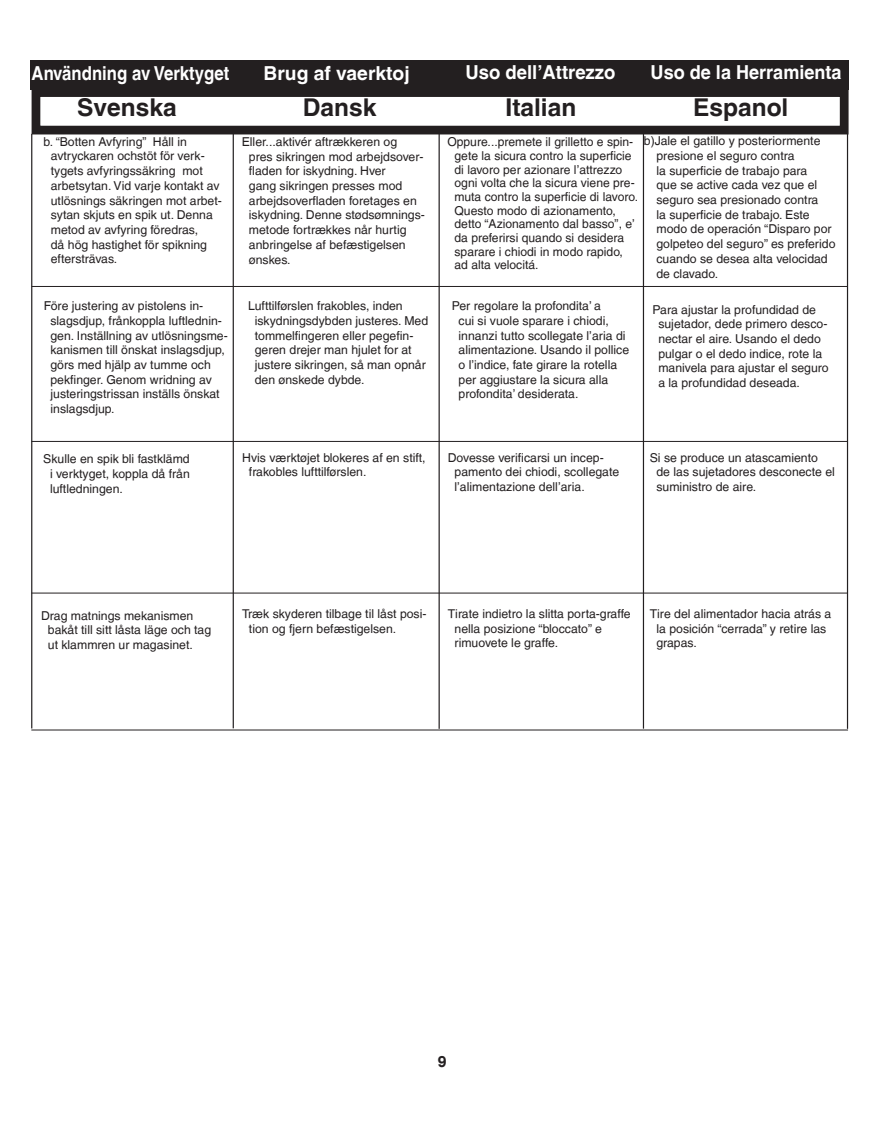
<style>
.page{position:relative;width:882px;height:1134px;background:#fff}
.page>*{position:absolute;margin:0;border:0;box-sizing:border-box;transform-origin:0 0}
.t1{font:700 24.5px "Helvetica LT";color:#231f20}
.t2{font:700 19.25px "Helvetica LT";color:#fff;scale:.87 1}
.t3{font:700 19.25px "Helvetica LT";color:#fff;scale:.94 1}
.t4{font:700 19.25px "Helvetica LT";color:#fff;scale:.96 1}
.t5{font:700 19.25px "Helvetica LT";color:#fff}
.t6{font:700 15.75px "Helvetica LT";color:#231f20}
._1__helv_7_8_4{font:12.25px/14.7px "Helvetica LT";color:#231f20}
.RedText{font:12.25px/14.7px "Helvetica LT";color:#231f20}
</style>
<div class="page">
<div style="left:30px;top:61px;width:819px;height:29px;background:#231f20"></div>
<div style="left:32px;top:88px;width:817px;height:46px;border:9px solid #231f20"></div>
<hr style="left:643px;top:134px;width:1px;height:595px;background:#231f20">
<hr style="left:31px;top:730px;width:817px;height:1px;background:#231f20">
<hr style="left:32px;top:286px;width:816px;height:1px;background:#231f20">
<hr style="left:32px;top:593px;width:816px;height:1px;background:#231f20">
<hr style="left:847px;top:134px;width:1px;height:595px;background:#231f20">
<hr style="left:439px;top:134px;width:1px;height:595px;background:#231f20">
<hr style="left:31px;top:134px;width:1px;height:595px;background:#231f20">
<hr style="left:233px;top:134px;width:1px;height:594px;background:#231f20">
<hr style="left:32px;top:441px;width:816px;height:1px;background:#231f20">
<p class="t2" style="left:32px;top:61px;width:229px">Användning av Verktyget</p>
<p class="t5" style="left:264px;top:62px;width:148px">Brug af vaerktoj</p>
<p class="t4" style="left:465px;top:61px;width:158px">Uso dell’Attrezzo</p>
<p class="t3" style="left:651px;top:61px;width:205px">Uso de la Herramienta</p>
<p class="t1" style="left:77px;top:92px;width:101px">Svenska</p>
<p class="t1" style="left:506px;top:92px;width:72px">Italian</p>
<p class="t1" style="left:693px;top:92px;width:97px">Espanol</p>
<p class="t1" style="left:303px;top:93px;width:75px">Dansk</p>
<p class="_1__helv_7_8_4" style="left:657px;top:134px;width:181px;text-indent:-13px">b)Jale el gatillo y posteriormente presione el seguro contra<br>la superficie de trabajo para<br>que se active cada vez que el seguro sea presionado contra<br>la superficie de trabajo. Este modo de operación “Disparo por golpeteo del seguro” es preferido cuando se desea alta velocidad de clavado.</p>
<p class="_1__helv_7_8_4" style="left:51px;top:134px;width:173px;text-indent:-13px">● b. “Botten Avfyring” Håll in avtryckaren ochstöt för verk&shy;tygets avfyringssäkring mot arbetsytan. Vid varje kontakt av utlösnings säkringen mot arbet&shy;sytan skjuts en spik ut. Denna metod av avfyring föredras,<br>då hög hastighet för spikning eftersträvas.</p>
<p class="_1__helv_7_8_4" style="left:249px;top:134px;width:178px;text-indent:-13px">● Eller...aktivér aftrækkeren og<br>pres sikringen mod arbejdsover&shy;fladen for iskydning. Hver<br>gang sikringen presses mod arbejdsoverfladen foretages en iskydning. Denne stødsømnings&shy;metode fortrækkes når hurtig anbringelse af befæstigelsen ønskes.</p>
<p class="_1__helv_7_8_4" style="left:455px;top:135px;width:185px;line-height:13.7px;text-indent:-13px">● Oppure...premete il grilletto e spin&shy;gete la sicura contro la superficie di lavoro per azionare l’attrezzo ogni volta che la sicura viene pre&shy;muta contro la superficie di lavoro.<br>Questo modo di azionamento, detto “Azionamento dal basso”, e’ da preferirsi quando si desidera sparare i chiodi in modo rapido, ad alta velocitá.</p>
<p class="RedText" style="left:50px;top:299px;width:179px;text-indent:-13px">● Före justering av pistolens in&shy;slagsdjup, frånkoppla luftlednin&shy;gen. Inställning av utlösningsme&shy;kanismen till önskat inslagsdjup, görs med hjälp av tumme och pekfinger. Genom wridning av justeringstrissan inställs önskat inslagsdjup.</p>
<p class="RedText" style="left:459px;top:299px;width:172px;text-indent:-13px">● Per regolare la profondita’ a<br>cui si vuole sparare i chiodi, innanzi tutto scollegate l’aria di alimentazione. Usando il pollice o l’indice, fate girare la rotella per aggiustare la sicura alla profondita’ desiderata.</p>
<p class="RedText" style="left:255px;top:299px;width:175px;text-indent:-13px">● Lufttilførslen frakobles, inden iskydningsdybden justeres. Med tommelfingeren eller pegefin&shy;geren drejer man hjulet for at justere sikringen, så man opnår den ønskede dybde.</p>
<p class="RedText" style="left:658px;top:302px;width:172px;text-indent:-13px">● Para ajustar la profundidad de sujetador, dede primero desco&shy;nectar el aire. Usando el dedo pulgar o el dedo indice, rote la manivela para ajustar el seguro a la profundidad deseada.</p>
<p class="_1__helv_7_8_4" style="left:455px;top:450px;width:166px;text-indent:-13px">● Dovesse verificarsi un incep&shy;pamento dei chiodi, scollegate l’alimentazione dell’aria.</p>
<p class="_1__helv_7_8_4" style="left:50px;top:452px;width:141px;text-align:justify;text-indent:-13px">● Skulle en spik bli fastklämd i verktyget, koppla då från luftledningen.</p>
<p class="RedText" style="left:657px;top:450px;width:180px;text-indent:-13px">● Si se produce un atascamiento<br>de las sujetadores desconecte el suministro de aire.</p>
<p class="_1__helv_7_8_4" style="left:249px;top:450px;width:178px;text-indent:-13px">● Hvis værktøjet blokeres af en stift, frakobles lufttilførslen.</p>
<p class="_1__helv_7_8_4" style="left:249px;top:606px;width:179px;text-indent:-13px">● Træk skyderen tilbage til låst posi&shy;tion og fjern befæstigelsen.</p>
<p class="_1__helv_7_8_4" style="left:48px;top:608px;width:165px;text-indent:-13px">● Drag matnings mekanismen bakåt till sitt låsta läge och tag ut klammren ur magasinet.</p>
<p class="RedText" style="left:657px;top:606px;width:176px;text-indent:-13px">● Tire del alimentador hacia atrás a la posición “cerrada” y retire las grapas.</p>
<p class="_1__helv_7_8_4" style="left:455px;top:606px;width:178px;text-indent:-13px">● Tirate indietro la slitta porta-graffe nella posizione “bloccato” e rimuovete le graffe.</p>
<p class="t6" style="left:438px;top:1052px;width:10px">9</p>
</div>
